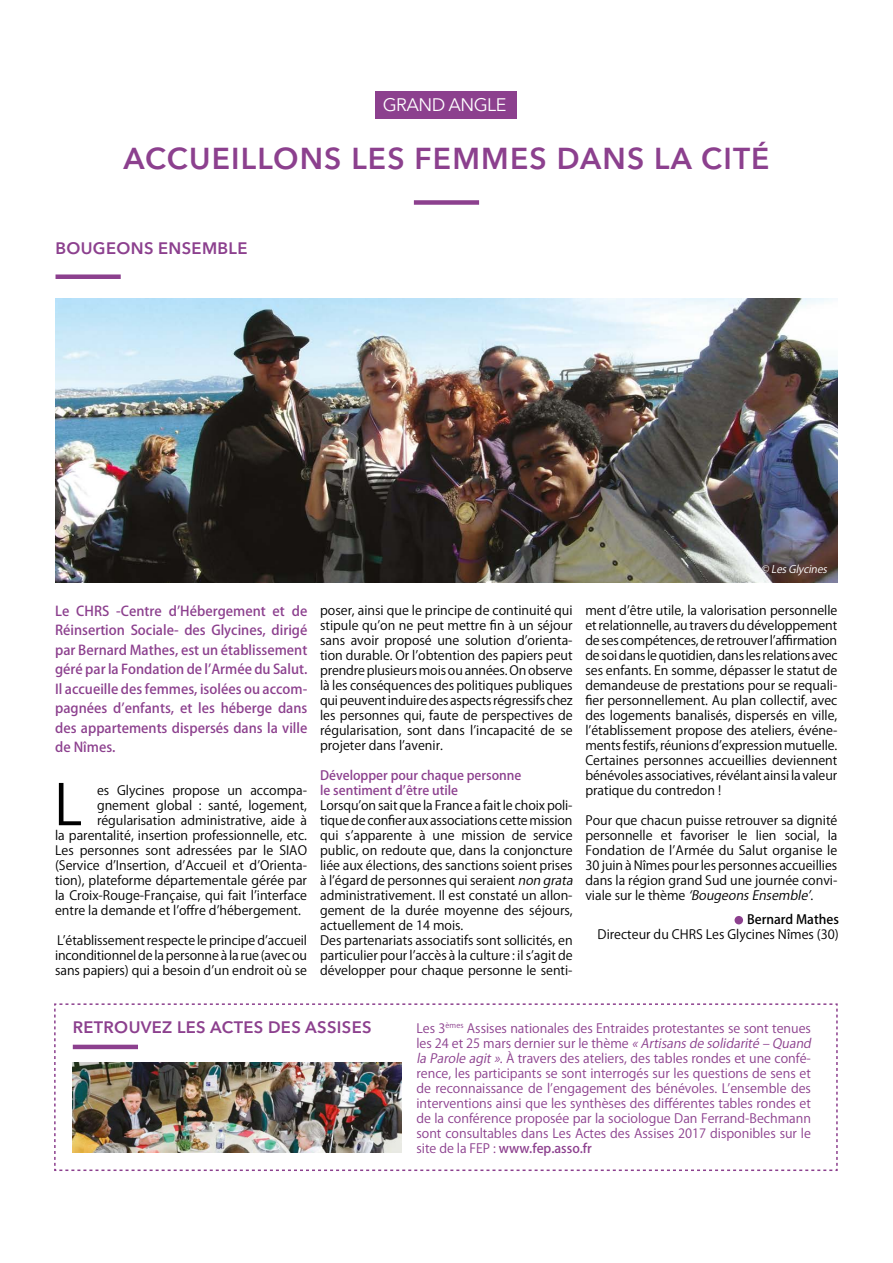
<style>
.page{position:relative;width:893px;height:1263px;background:#fff}
.page>*{position:absolute;margin:0;border:0;box-sizing:border-box;transform-origin:0 0}
.t1{font:55.5px "Koz Go Pro";color:#000}
.t2{font:600 30px "Avenir Next LT Pro";letter-spacing:.04em;color:#8c408e}
.t3{font:18px "Avenir Next LT Pro";letter-spacing:-.03em;color:#fff}
.t4{font:600 16.5px "Avenir Next LT Pro";letter-spacing:.02em;color:#8c408e}
.t5{font:500 13.5px/19.5px "Koz Go Pro";color:#8c408e;text-align:justify}
.t6{font:12.75px/15px "Koz Go Pro";color:#000;text-align:justify}
.t7{font:12.75px/15px "Koz Go Pro";color:#8c408e}
.t8{font:500 12.75px/15px "Koz Go Pro";color:#8c408e}
.t9{font:500 12.75px "Koz Go Pro";color:#000}
.t10{font:italic 10.5px "Koz Go Pro";color:#fff}
.s1{font-style:italic}
.s2{font-weight:500}
</style>
<div class="page">
<div style="left:376px;top:91px;width:141px;height:28px;background:#8c408e"></div>
<div style="left:414px;top:200px;width:65px;height:5px;background:#8c408e"></div>
<div style="left:56px;top:274px;width:65px;height:5px;background:#8c408e"></div>
<img style="left:56px;top:299px;width:782px;height:283px">
<div style="left:734px;top:916px;width:9px;height:8px;background:#8c408e;border-radius:50%"></div>
<svg style="left:54px;top:1003px;width:784px;height:168px"></svg>
<hr style="left:73px;top:1045px;width:65px;height:4px;background:#8c408e">
<img style="left:73px;top:1062px;width:329px;height:90px">
<h3 class="t3" style="left:383px;top:94px;width:125px">GRAND ANGLE</h3>
<h2 class="t2" style="left:123px;top:140px;width:648px">ACCUEILLONS LES FEMMES DANS LA CITÉ</h2>
<p class="t4" style="left:56px;top:238px;width:193px">BOUGEONS ENSEMBLE</p>
<p class="t5" style="left:55px;top:601px;width:254px">Le CHRS -Centre d’Hébergement et de Réinsertion Sociale- des Glycines, dirigé par Bernard Mathes, est un établissement géré par la Fondation de l’Armée du Salut.<br>Il accueille des femmes, isolées ou accom&shy;pagnées d’enfants, et les héberge dans des appartements dispersés dans la ville de Nîmes.</p>
<h1 class="t1" style="left:54px;top:769px;width:30px">L</h1>
<p class="t6" style="left:97px;top:783px;width:212px">es Glycines propose un accompa-</p>
<p class="t6" style="left:97px;top:798px;width:211px">gnement global : santé, logement,</p>
<p class="t6" style="left:97px;top:813px;width:212px">régularisation administrative, aide à</p>
<p class="t6" style="left:55px;top:828px;width:254px">la parentalité, insertion professionnelle, etc.</p>
<p class="t6" style="left:55px;top:843px;width:254px">Les personnes sont adressées par le SIAO</p>
<p class="t6" style="left:55px;top:858px;width:254px">(Service d’Insertion, d’Accueil et d’Orienta-</p>
<p class="t6" style="left:55px;top:873px;width:254px">tion), plateforme départementale gérée par</p>
<p class="t6" style="left:55px;top:888px;width:254px">la Croix-Rouge-Française, qui fait l’interface</p>
<p class="t6" style="left:55px;top:903px;width:247px">entre la demande et l’offre d’hébergement.</p>
<p class="t6" style="left:55px;top:933px;width:254px">L’établissement respecte le principe d’accueil inconditionnel de la personne à la rue (avec ou sans papiers) qui a besoin d’un endroit où se</p>
<p class="t6" style="left:320px;top:603px;width:254px">poser, ainsi que le principe de continuité qui stipule qu’on ne peut mettre fin à un séjour sans avoir proposé une solution d’orienta&shy;tion durable. Or l’obtention des papiers peut prendre plusieurs mois ou années. On observe là les conséquences des politiques publiques qui peuvent induire des aspects régressifs chez les personnes qui, faute de perspectives de régularisation, sont dans l’incapacité de se projeter dans l’avenir.</p>
<p class="t8" style="left:320px;top:768px;width:203px">Développer pour chaque personne le sentiment d’être utile</p>
<p class="t6" style="left:320px;top:798px;width:257px;text-align:left">Lorsqu’on sait que la France a fait le choix poli&shy;tique de confier aux associations cette mission qui s’apparente à une mission de service public, on redoute que, dans la conjoncture liée aux élections, des sanctions soient prises à l’égard de personnes qui seraient <span class="s1">non grata </span>administrativement. Il est constaté un allon&shy;gement de la durée moyenne des séjours, actuellement de 14 mois.<br>Des partenariats associatifs sont sollicités, en particulier pour l’accès à la culture : il s’agit de développer pour chaque personne le senti-</p>
<p class="t10" style="left:761px;top:562px;width:70px">© LesGlycines</p>
<p class="t6" style="left:585px;top:603px;width:254px">ment d’être utile, la valorisation personnelle et relationnelle, au travers du développement de ses compétences, de retrouver l’affirmation de soi dans le quotidien, dans les relations avec ses enfants. En somme, dépasser le statut de demandeuse de prestations pour se requali&shy;fier personnellement. Au plan collectif, avec des logements banalisés, dispersés en ville, l’établissement propose des ateliers, événe&shy;ments festifs, réunions d’expression mutuelle.<br>Certaines personnes accueillies deviennent bénévoles associatives, révélant ainsi la valeur pratique du contredon !</p>
<p class="t6" style="left:585px;top:813px;width:254px">Pour que chacun puisse retrouver sa dignité personnelle et favoriser le lien social, la Fondation de l’Armée du Salut organise le 30 juin à Nîmes pour les personnes accueillies dans la région grand Sud une journée convi&shy;v i a l e s u r l e t h è m e <span class="s1">‘BougeonsEnsemble’</span>.</p>
<p class="t9" style="left:747px;top:912px;width:93px">Bernard Mathes</p>
<p class="t6" style="left:598px;top:928px;width:243px">Directeur du CHRS Les Glycines Nîmes (30)</p>
<p class="t4" style="left:73px;top:1017px;width:300px">RETROUVEZ LES ACTES DES ASSISES</p>
<p class="t7" style="left:416px;top:1021px;width:399px">Les 3<sup>èmes</sup> Assises nationales des Entraides protestantes se sont tenues les 24 et 25 mars dernier sur le thème <span class="s1">«Artisansde solidarité – Quand la Parole agit»</span>. À travers des ateliers, des tables rondes et une confé&shy;rence, les participants se sont interrogés sur les questions de sens et de reconnaissance de l’engagement des bénévoles. L’ensemble des interventions ainsi que les synthèses des différentes tables rondes et de la conférence proposée par la sociologue Dan Ferrand-Bechmann sont consultables dans Les Actes des Assises 2017 disponibles sur le site de la FEP : <span class="s2">www.fep.asso.fr</span></p>
</div>
